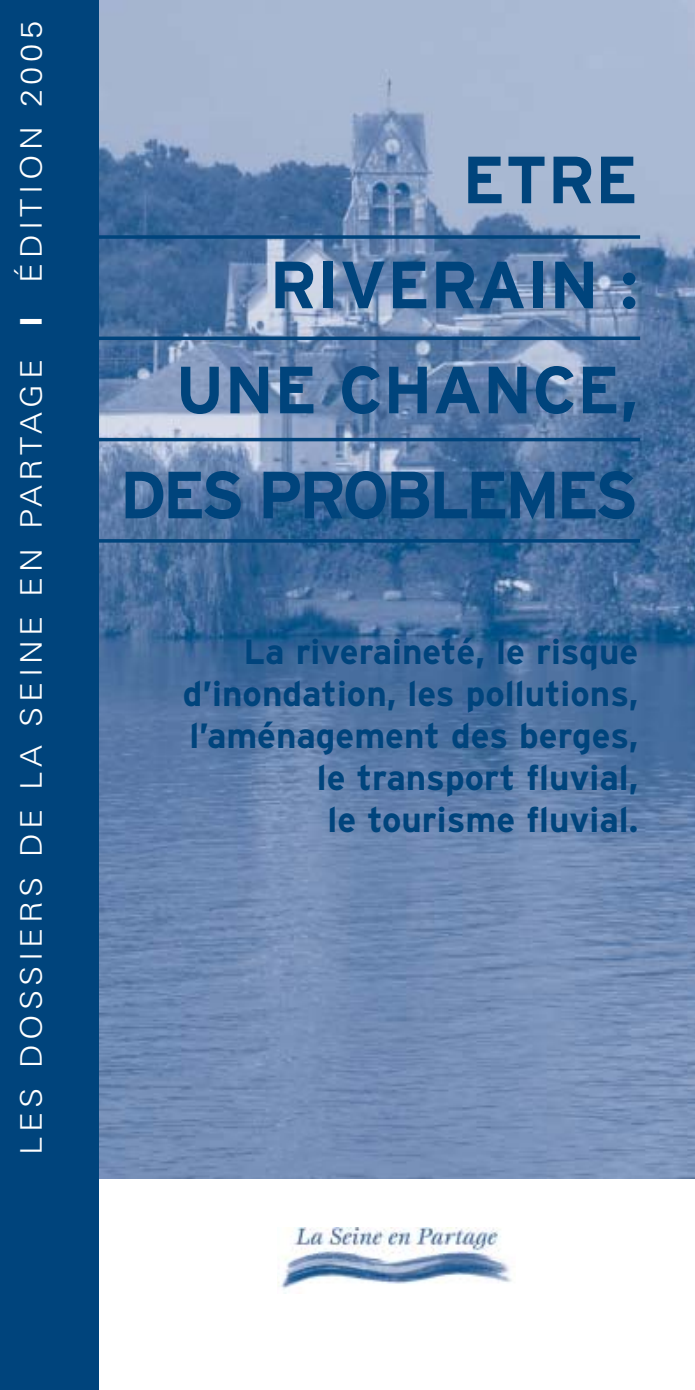
<style>
.page{position:relative;width:695px;height:1390px;background:#fff}
.page>*{position:absolute;margin:0;border:0;box-sizing:border-box;transform-origin:0 0}
.t1{font:700 66.5px/105px "Interstate";color:#00447c;text-align:right}
.t2{font:700 35px/42px "Interstate";color:#00447c;text-align:right}
.t3{font:300 29.75px "Univers";letter-spacing:.14em;color:#fff;scale:1.1 1}
.s1{font-weight:700}
</style>
<div class="page">
<img style="left:98px;top:0;width:597px;height:1178px">
<div style="left:0;top:0;width:98px;height:1389px;background:#00447c"></div>
<img style="left:277px;top:1227px;width:235px;height:66px">
<svg style="left:98px;top:235px;width:542px;height:4px;background:#0a4a80"></svg>
<svg style="left:98px;top:336px;width:542px;height:4px;background:#0e4c82"></svg>
<hr style="left:98px;top:438px;width:542px;height:3px;background:#00447c">
<hr style="left:98px;top:539px;width:542px;height:3px;background:#00447c">
<p class="t3" style="left:21px;top:1154px;width:1032px;rotate:-90deg">LES DOSSIERS DE LA SEINE EN PARTAGE <span class="s1">I</span> ÉDITION 2005</p>
<h1 class="t1" style="left:120px;top:132px;width:520px">ETRE<br>RIVERAIN :<br>UNE CHANCE,<br>DES PROBLEMES</h1>
<p class="t2" style="left:183px;top:633px;width:457px">La riveraineté, le risque d’inondation, les pollutions, l’aménagement des berges, le transport fluvial,<br>le tourisme fluvial.</p>
</div>
